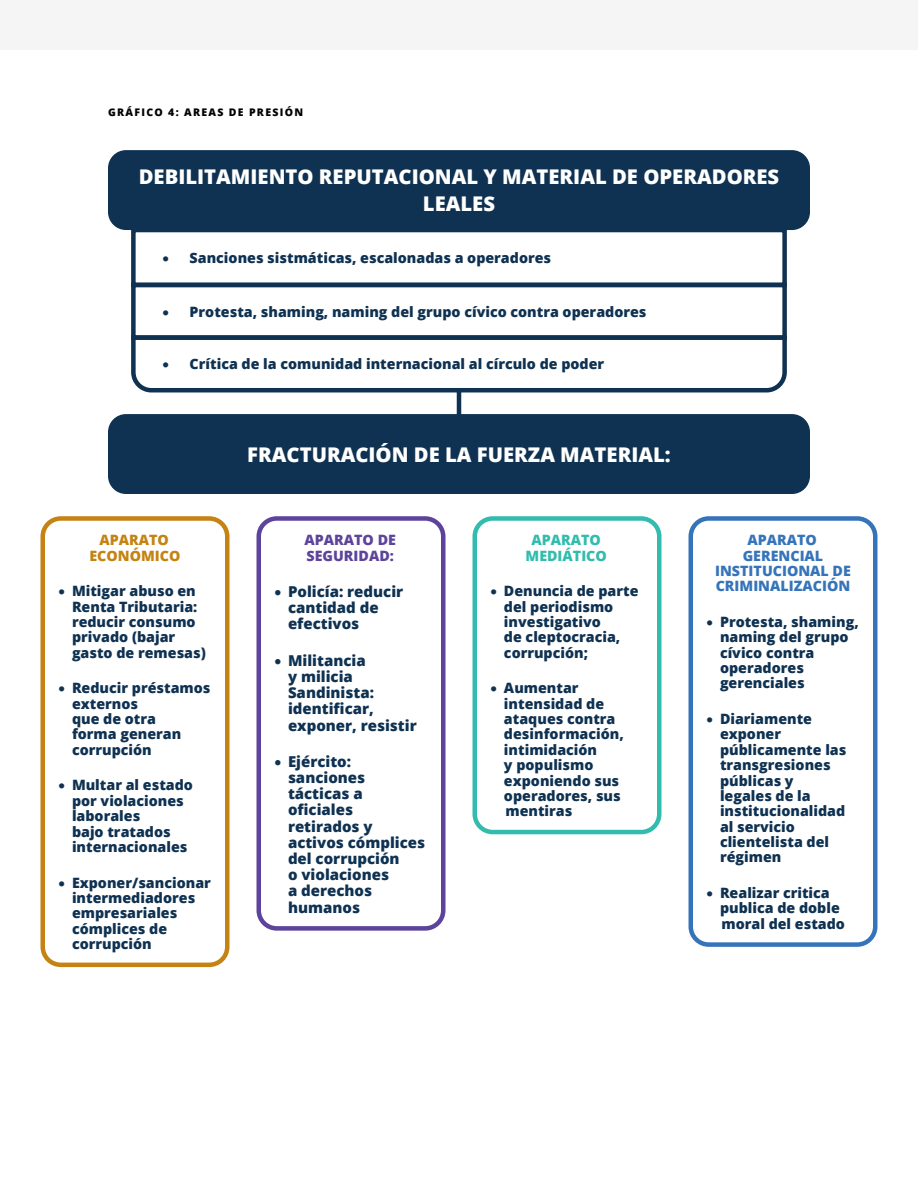
<style>
.page{position:relative;width:918px;height:1188px;background:#fff}
.page>*{position:absolute;margin:0;border:0;box-sizing:border-box;transform-origin:0 0}
.t1{font:800 20.25px/27px "Open Sans";color:#fff;text-align:center}
.t2{font:800 15px/16.2px "Open Sans";color:#0f3252}
.t3{font:800 14.25px/15.5px "Open Sans";color:#0f3252}
.t4{font:800 14.25px/15.5px "Open Sans";color:#3674ba;text-align:center}
.t5{font:800 14.25px/15.5px "Open Sans";color:#5d439b}
.t6{font:800 14.25px/15.5px "Open Sans";color:#c48312;text-align:center}
.t7{font:800 14.25px/15.5px "Open Sans";color:#32bcad;text-align:center}
.t8{font:800 10.5px "Open Sans";letter-spacing:.125em;color:#000}
</style>
<div class="page">
<div style="left:0;top:0;width:918px;height:50px;background:#f5f5f5"></div>
<div style="left:108px;top:150px;width:702px;height:80px;background:#0f3252;border-radius:18px"></div>
<div style="left:108px;top:414px;width:702px;height:80px;background:#0f3252;border-radius:18px"></div>
<div style="left:40px;top:516px;width:190px;height:451px;border:4px solid #c48312;border-radius:18px"></div>
<div style="left:256px;top:516px;width:190px;height:415px;border:4px solid #5d439b;border-radius:18px"></div>
<div style="left:472px;top:516px;width:190px;height:318px;border:4px solid #32bcad;border-radius:18px"></div>
<div style="left:688px;top:516px;width:190px;height:431px;border:4px solid #3674ba;border-radius:18px"></div>
<div style="left:131px;top:228px;width:656px;height:59px;border:4px solid #0f3252"></div>
<div style="left:131px;top:283px;width:656px;height:57px;border:4px solid #0f3252"></div>
<hr style="left:457px;top:388px;width:4px;height:40px;background:#0f3252">
<svg style="left:131px;top:333px;width:656px;height:62px"></svg>
<p class="t8" style="left:108px;top:104px;width:197px">GRÁFICO 4: AREAS DE PRESIÓN</p>
<h1 class="t1" style="left:139px;top:162px;width:642px">DEBILITAMIENTO REPUTACIONAL Y MATERIAL DE OPERADORES<br>LEALES</h1>
<p class="t3" style="left:163px;top:249px;width:390px">• Sanciones sistmáticas, escalonadas a operadores</p>
<p class="t3" style="left:163px;top:303px;width:485px">• Protesta, shaming, naming del grupo cívico contra operadores</p>
<p class="t3" style="left:163px;top:356px;width:443px">• Crítica de la comunidad internacional al círculo de poder</p>
<p class="t6" style="left:90px;top:531px;width:93px">APARATO<br>ECONÓMICO</p>
<p class="t3" style="left:72px;top:582px;width:135px;text-indent:-13px">• Mitigar abuso en<br>Renta Tributaria: reducir consumo privado (bajar gasto de remesas)</p>
<p class="t3" style="left:72px;top:680px;width:140px;text-indent:-13px">• Reducir préstamos externos<br>que de otra<br>forma generan corrupción</p>
<p class="t3" style="left:72px;top:777px;width:123px;text-indent:-13px">• Multar al estado por violaciones laborales<br>bajo tratados internacionales</p>
<p class="t3" style="left:72px;top:874px;width:140px;text-indent:-13px">• Exponer/sancionar intermediadores empresariales cómplices de corrupción</p>
<h1 class="t1" style="left:247px;top:440px;width:425px">FRACTURACIÓN DE LA FUERZA MATERIAL:</h1>
<p class="t5" style="left:305px;top:531px;width:93px">APARATO DE<br>SEGURIDAD:</p>
<p class="t2" style="left:288px;top:583px;width:117px;text-indent:-14px">• Policía: reducir cantidad de efectivos</p>
<p class="t2" style="left:288px;top:651px;width:130px;text-indent:-14px">• Militancia<br>y milicia<br>Sandinista: identificar, exponer, resistir</p>
<p class="t2" style="left:288px;top:753px;width:139px;text-indent:-14px">• Ejército: sanciones tácticas a oficiales retirados y activos cómplices del corrupción<br>o violaciones<br>a derechos humanos</p>
<p class="t7" style="left:526px;top:531px;width:83px">APARATO<br>MEDIÁTICO</p>
<p class="t3" style="left:504px;top:582px;width:136px;text-indent:-13px">• Denuncia de parte del periodismo investigativo<br>de cleptocracia, corrupción;</p>
<p class="t3" style="left:504px;top:680px;width:121px;text-indent:-13px">• Aumentar intensidad de ataques contra desinformación, intimidación<br>y populismo exponiendo sus operadores, sus mentiras</p>
<p class="t4" style="left:715px;top:531px;width:137px">APARATO<br>GERENCIAL<br>INSTITUCIONAL DE<br>CRIMINALIZACIÓN</p>
<p class="t3" style="left:720px;top:613px;width:140px;text-indent:-13px">• Protesta, shaming, naming del grupo cívico contra operadores gerenciales</p>
<p class="t3" style="left:720px;top:710px;width:128px;text-indent:-13px">• Diariamente exponer públicamente las transgresiones públicas y legales de la institucionalidad al servicio clientelista del régimen</p>
<p class="t3" style="left:720px;top:884px;width:127px;text-indent:-13px">• Realizar critica publica de doble moral del estado</p>
</div>
